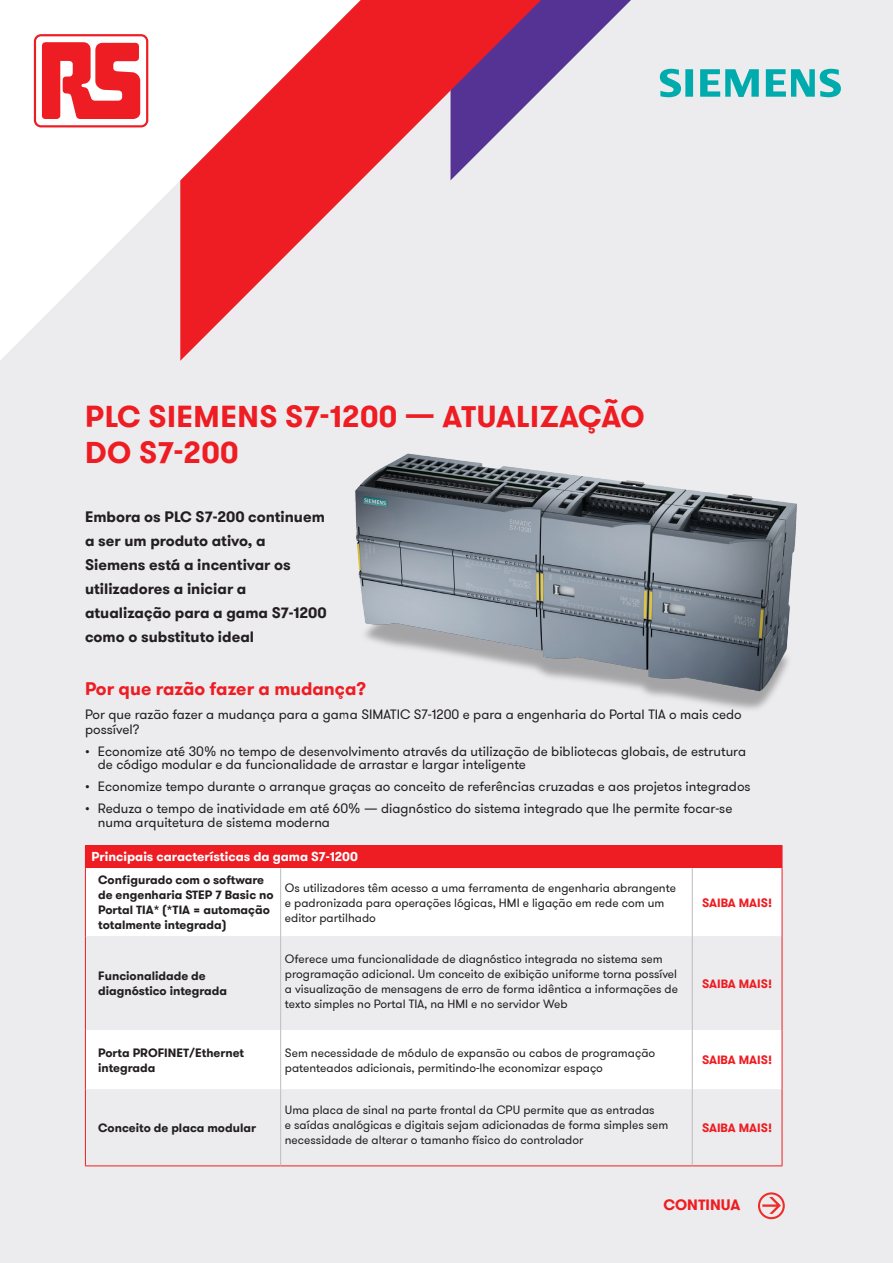
<style>
.page{position:relative;width:893px;height:1263px;background:#ececee}
.page>*{position:absolute;margin:0;border:0;box-sizing:border-box;transform-origin:0 0}
.t1{font:700 30px/36px "GT Walsheim";letter-spacing:.015em;color:#ee1d23}
.t2{font:700 18px "GT Walsheim";color:#ee1d23}
.t3{font:700 15px/24px "GT Walsheim";color:#231f20}
.t4{font:700 15px "GT Walsheim";color:#ee1d23}
.t5{font:13.5px/13.5px "GT Walsheim";color:#231f20}
.t6{font:700 12.75px "GT Walsheim";color:#fff}
.t7{font:12px/15px "GT Walsheim";color:#231f20}
.t8{font:700 12px/15px "GT Walsheim";color:#231f20}
.t9{font:700 12px "GT Walsheim";letter-spacing:-.015em;color:#ee1d23}
</style>
<div class="page">
<svg style="left:554px;top:0;width:77px;height:77px"></svg>
<svg style="left:373px;top:0;width:181px;height:181px"></svg>
<svg style="left:0;top:0;width:373px;height:361px"></svg>
<div style="left:28px;top:28px;width:126px;height:105px;background:#fff;border-radius:13px"></div>
<svg style="left:34px;top:34px;width:114px;height:93px"></svg>
<div style="left:36px;top:36px;width:110px;height:89px;background:#fff;border-radius:5px"></div>
<svg style="left:42px;top:42px;width:98px;height:77px"></svg>
<svg style="left:660px;top:69px;width:181px;height:28px"></svg>
<svg style="left:758px;top:1192px;width:27px;height:27px"></svg>
<img style="left:355px;top:453px;width:442px;height:257px">
<div style="left:85px;top:845px;width:697px;height:23px;background:#ee1d23"></div>
<div style="left:86px;top:868px;width:696px;height:68px;background:#fff"></div>
<svg style="left:86px;top:936px;width:696px;height:229px"></svg>
<svg style="left:782px;top:846px;width:1px;height:22px"></svg>
<hr style="left:782px;top:868px;width:1px;height:68px;background:#ee1d23">
<hr style="left:782px;top:936px;width:1px;height:94px;background:#ee1d23">
<hr style="left:782px;top:1030px;width:1px;height:59px;background:#ee1d23">
<hr style="left:782px;top:1089px;width:1px;height:76px;background:#ee1d23">
<hr style="left:85px;top:868px;width:1px;height:68px;background:#ee1d23">
<hr style="left:85px;top:936px;width:1px;height:94px;background:#ee1d23">
<hr style="left:85px;top:1030px;width:1px;height:59px;background:#ee1d23">
<hr style="left:85px;top:1089px;width:1px;height:76px;background:#ee1d23">
<hr style="left:85px;top:1165px;width:196px;height:1px;background:#ee1d23">
<hr style="left:281px;top:1165px;width:411px;height:1px;background:#ee1d23">
<hr style="left:692px;top:1165px;width:90px;height:1px;background:#ee1d23">
<hr style="left:280px;top:868px;width:1px;height:68px;background:#bcbdc0">
<hr style="left:692px;top:868px;width:1px;height:68px;background:#bcbdc0">
<hr style="left:280px;top:936px;width:1px;height:94px;background:#bcbdc0">
<hr style="left:692px;top:936px;width:1px;height:94px;background:#bcbdc0">
<hr style="left:280px;top:1030px;width:1px;height:59px;background:#bcbdc0">
<hr style="left:692px;top:1030px;width:1px;height:59px;background:#bcbdc0">
<hr style="left:280px;top:1089px;width:1px;height:76px;background:#bcbdc0">
<hr style="left:692px;top:1089px;width:1px;height:76px;background:#bcbdc0">
<h1 class="t1" style="left:85px;top:399px;width:561px">PLC Siemens S7-1200 — ATUALIZAÇÃO do S7-200</h1>
<p class="t3" style="left:85px;top:504px;width:243px">Embora os PLC S7-200 continuem a ser um produto ativo, a<br>Siemens está a incentivar os utilizadores a iniciar a atualização para a gama S7-1200 como o substituto ideal</p>
<h2 class="t2" style="left:85px;top:677px;width:283px">Por que razão fazer a mudança?</h2>
<p class="t5" style="left:85px;top:707px;width:658px;line-height:15px">Por que razão fazer a mudança para a gama SIMATIC S7-1200 e para a engenharia do Portal TIA o mais cedo possível?</p>
<p class="t5" style="left:98px;top:744px;width:650px;text-indent:-13px">• Economize até 30% no tempo de desenvolvimento através da utilização de bibliotecas globais, de estrutura de código modular e da funcionalidade de arrastar e largar inteligente</p>
<p class="t5" style="left:85px;top:780px;width:667px">• Economize tempo durante o arranque graças ao conceito de referências cruzadas e aos projetos integrados</p>
<p class="t5" style="left:98px;top:802px;width:636px;text-indent:-13px">• Reduza o tempo de inatividade em até 60% — diagnóstico do sistema integrado que lhe permite focar-se numa arquitetura de sistema moderna</p>
<p class="t6" style="left:91px;top:848px;width:268px">Principais características da gama S7-1200</p>
<p class="t8" style="left:98px;top:873px;width:177px">Configurado com o software de engenharia STEP 7 Basic no<br>Portal TIA* (*TIA = automação totalmente integrada)</p>
<p class="t7" style="left:285px;top:880px;width:393px">Os utilizadores têm acesso a uma ferramenta de engenharia abrangente e padronizada para operações lógicas, HMI e ligação em rede com um editor partilhado</p>
<p class="t8" style="left:98px;top:968px;width:130px">Funcionalidade de diagnóstico integrada</p>
<p class="t7" style="left:285px;top:951px;width:395px">Oferece uma funcionalidade de diagnóstico integrada no sistema sem programação adicional. Um conceito de exibição uniforme torna possível a visualização de mensagens de erro de forma idêntica a informações de texto simples no Portal TIA, na HMI e no servidor Web</p>
<p class="t9" style="left:702px;top:895px;width:71px">SAIBA MAIS!</p>
<p class="t9" style="left:702px;top:975px;width:71px">SAIBA MAIS!</p>
<p class="t8" style="left:98px;top:1045px;width:148px">Porta PROFINET/Ethernet integrada</p>
<p class="t7" style="left:285px;top:1045px;width:372px">Sem necessidade de módulo de expansão ou cabos de programação patenteados adicionais, permitindo-lhe economizar espaço</p>
<p class="t9" style="left:702px;top:1052px;width:71px">SAIBA MAIS!</p>
<p class="t8" style="left:98px;top:1120px;width:159px">Conceito de placa modular</p>
<p class="t7" style="left:285px;top:1102px;width:385px">Uma placa de sinal na parte frontal da CPU permite que as entradas<br>e saídas analógicas e digitais sejam adicionadas de forma simples sem necessidade de alterar o tamanho físico do controlador</p>
<p class="t9" style="left:702px;top:1120px;width:71px">SAIBA MAIS!</p>
<p class="t4" style="left:663px;top:1195px;width:78px">CONTIN UA</p>
</div>
